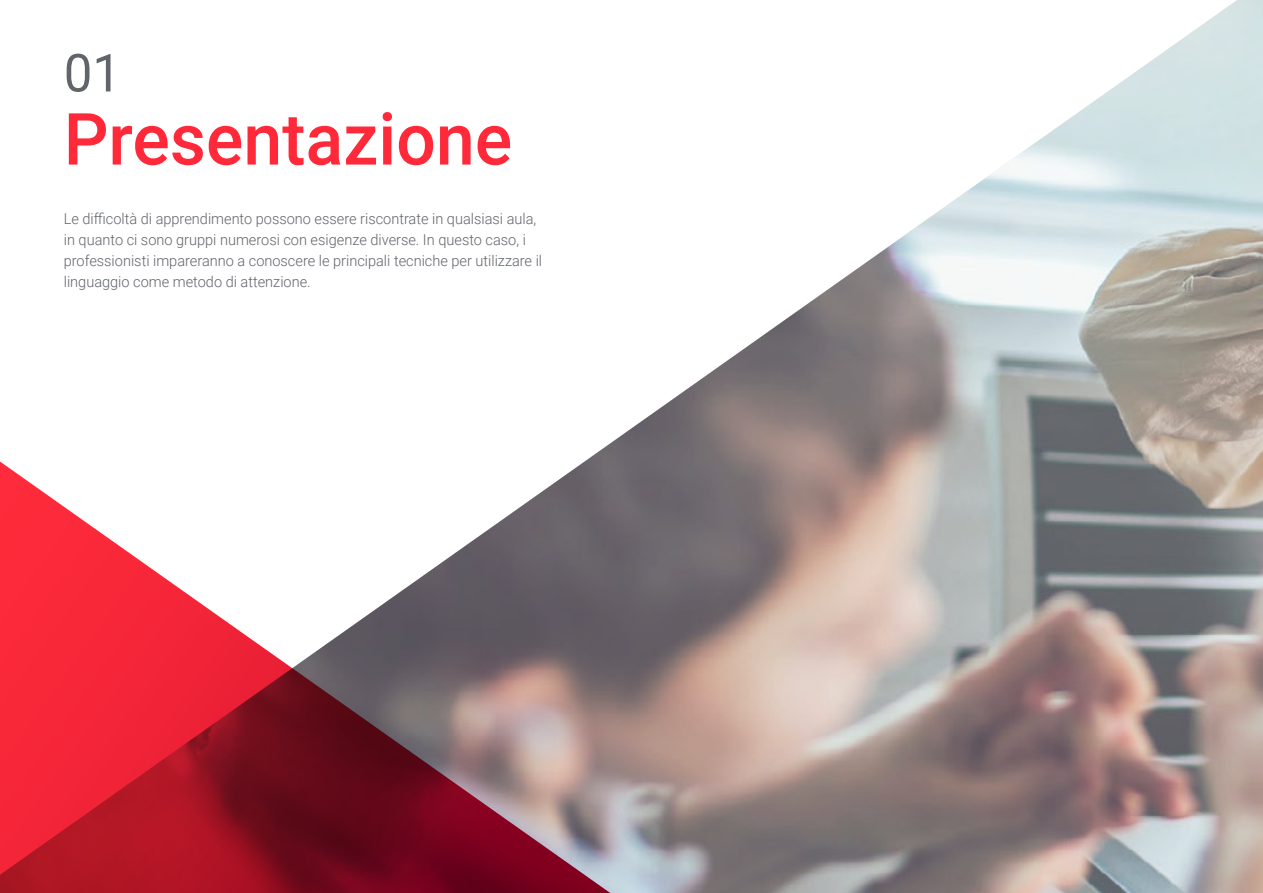
<style>
.page{position:relative;width:1263px;height:893px;background:#fff}
.page>*{position:absolute;margin:0;border:0;box-sizing:border-box;transform-origin:0 0}
.t1{font:500 72px "Roboto";color:#ff293a}
.t2{font:52.5px "Roboto";color:#61646a}
.t3{font:300 15px/21px "Roboto";color:#61646a}
</style>
<div class="page">
<img style="left:606px;top:0;width:657px;height:893px">
<svg style="left:0;top:446px;width:640px;height:447px"></svg>
<h2 class="t2" style="left:64px;top:36px;width:59px">01</h2>
<h1 class="t1" style="left:64px;top:89px;width:450px">Presentazione</h1>
<p class="t3" style="left:64px;top:207px;width:480px">Le difficoltà di apprendimento possono essere riscontrate in qualsiasi aula, in quanto ci sono gruppi numerosi con esigenze diverse. In questo caso, i professionisti impareranno a conoscere le principali tecniche per utilizzare il linguaggio come metodo di attenzione.</p>
</div>
